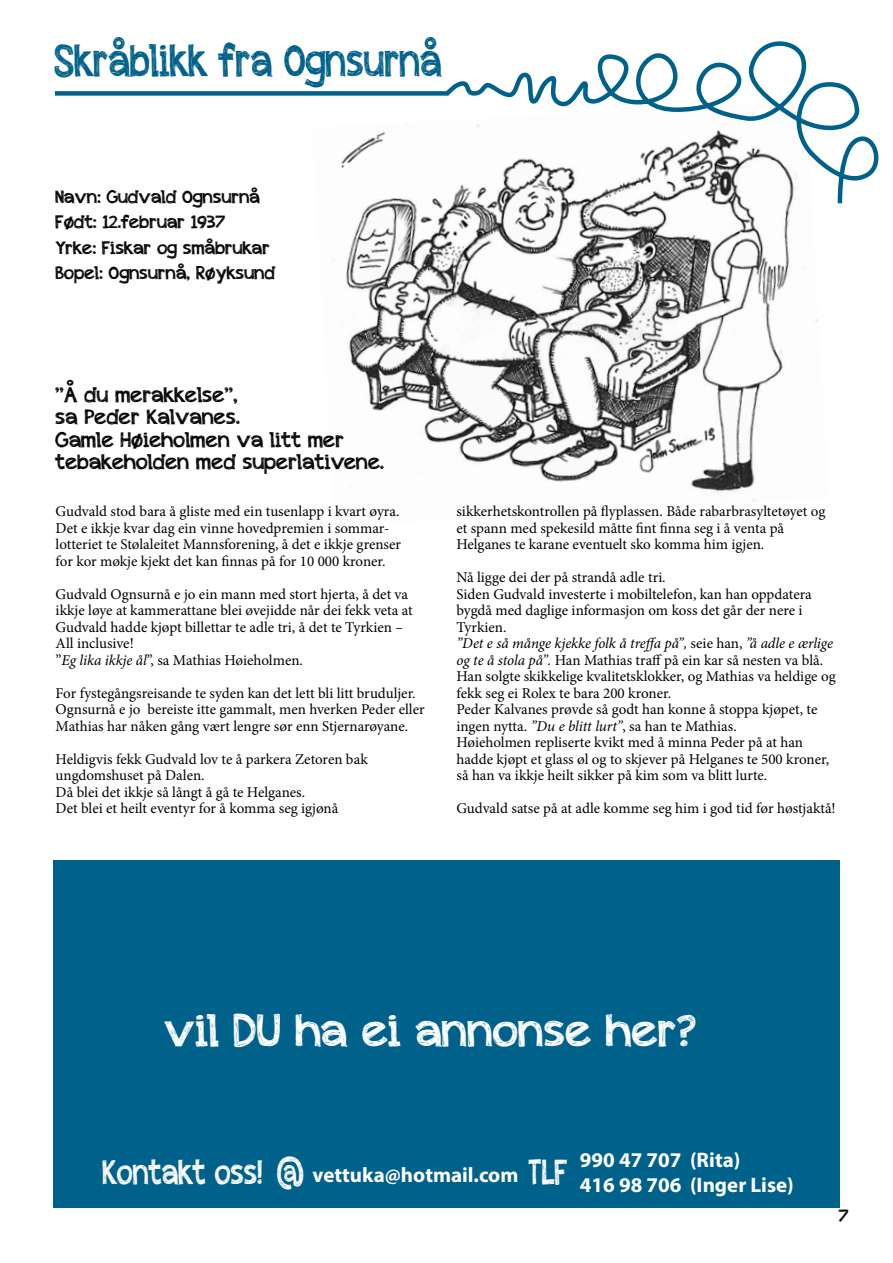
<style>
.page{position:relative;width:893px;height:1263px;background:#fff}
.page>*{position:absolute;margin:0;border:0;box-sizing:border-box;transform-origin:0 0}
.t1{font:45px "appleberry";color:#fff}
.t2{font:45px "appleberry";color:#00618b;scale:.81 1}
.t3{font:34.5px "appleberry";color:#fff;scale:.81 1}
.t4{font:21px/22.5px "appleberry";color:#000}
.t5{font:700 21px "Myriad Pro";color:#fff}
.t6{font:18px/25.5px "appleberry";color:#000}
.t7{font:15px/16.5px "Minion Pro";color:#000}
.s1{font-style:italic}
.s2{font-size:45px}
</style>
<div class="page">
<div style="left:53px;top:860px;width:787px;height:348px;background:#00618b"></div>
<img style="left:346px;top:208px;width:472px;height:294px">
<svg style="left:54px;top:41px;width:825px;height:167px"></svg>
<h1 class="t2" style="left:55px;top:29px;width:480px">Skråblikk fra Ognsurnå</h1>
<p class="t6" style="left:56px;top:184px;width:221px">Navn: Gudvald Ognsurnå<br>Født: 12.februar 1937<br>Yrke: Fiskar og småbrukar<br>Bopel: Ognsurnå, Røyksund</p>
<h3 class="t4" style="left:56px;top:383px;width:330px">”Å du merakkelse”,<br>sa Peder Kalvanes.<br>Gamle Høieholmen va litt mer tebakeholden med superlativene.</h3>
<p class="t7" style="left:56px;top:503px;width:347px">Gudvald stod bara å gliste med ein tusenlapp i kvart øyra.<br>Det e ikkje kvar dag ein vinne hovedpremien i sommar&shy;lotteriet te Stølaleitet Mannsforening, å det e ikkje grenser for kor møkje kjekt det kan finnas på for 10 000 kroner.</p>
<p class="t7" style="left:56px;top:586px;width:359px">Gudvald Ognsurnå e jo ein mann med stort hjerta, å det va ikkje løye at kammerattane blei øvejidde når dei fekk veta at Gudvald hadde kjøpt billettar te adle tri, å det te Tyrkien – All inclusive!<br>”<span class="s1">Eg lika ikkje ål</span>”, sa Mathias Høieholmen.</p>
<p class="t7" style="left:56px;top:685px;width:370px">For fystegångsreisande te syden kan det lett bli litt bruduljer.<br>Ognsurnå e jo bereiste itte gammalt, men hverken Peder eller<br>Mathias har nåken gång vært lengre sør enn Stjernarøyane.</p>
<p class="t7" style="left:56px;top:751px;width:314px">Heldigvis fekk Gudvald lov te å parkera Zetoren bak ungdomshuset på Dalen.<br>Då blei det ikkje så långt å gå te Helganes.<br>Det blei et heilt eventyr for å komma seg igjønå</p>
<p class="t7" style="left:456px;top:503px;width:371px">sikkerhetskontrollen på flyplassen. Både rabarbrasyltetøyet og et spann med spekesild måtte fint finna seg i å venta på<br>Helganes te karane eventuelt sko komma him igjen.</p>
<p class="t7" style="left:456px;top:569px;width:381px">Nå ligge dei der på strandå adle tri.<br>Siden Gudvald investerte i mobiltelefon, kan han oppdatera bygdå med daglige informasjon om koss det går der nere i Tyrkien.<br><span class="s1">”Det e så månge kjekke folk å treffa på”,</span> seie han, <span class="s1">”å adle e ærlige og te å stola på”.</span> Han Mathias traff på ein kar så nesten va blå.<br>Han solgte skikkelige kvalitetsklokker, og Mathias va heldige og fekk seg ei Rolex te bara 200 kroner.<br>Peder Kalvanes prøvde så godt han konne å stoppa kjøpet, te ingen nytta. <span class="s1">”Du e blitt lurt”</span>, sa han te Mathias.<br>Høieholmen repliserte kvikt med å minna Peder på at han hadde kjøpt et glass øl og to skjever på Helganes te 500 kroner, så han va ikkje heilt sikker på kim som va blitt lurte.</p>
<p class="t7" style="left:456px;top:800px;width:381px">Gudvald satse på at adle komme seg him i god tid før høstjaktå!</p>
<h1 class="t1" style="left:165px;top:999px;width:533px">vil DU ha ei annonse her?</h1>
<h2 class="t3" style="left:103px;top:1147px;width:251px">Kontakt oss! <span class="s2">@</span></h2>
<h3 class="t5" style="left:313px;top:1161px;width:207px">vettuka@hotmail.com</h3>
<h2 class="t3" style="left:529px;top:1147px;width:50px">TLF</h2>
<h3 class="t5" style="left:580px;top:1146px;width:162px">990 47 707 (Rita)</h3>
<h3 class="t5" style="left:580px;top:1171px;width:216px">416 98 706 (Inger Lise)</h3>
<p class="t6" style="left:839px;top:1203px;width:11px">7</p>
</div>
